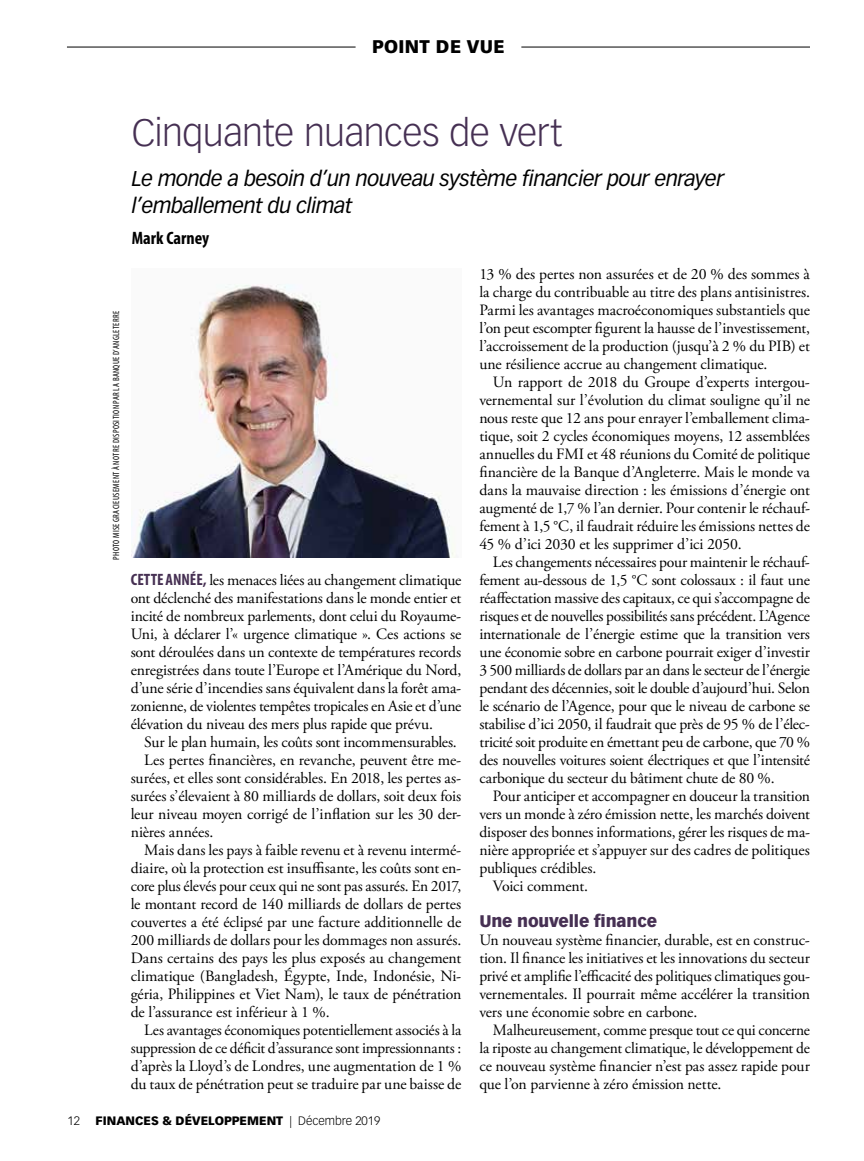
<style>
.page{position:relative;width:864px;height:1161px;background:#fff}
.page>*{position:absolute;margin:0;border:0;box-sizing:border-box;transform-origin:0 0}
.t1{font:300 37.5px "Vectora LT Std";letter-spacing:-.015em;color:#463053}
.t2{font:italic 21px/27px "Vectora LT Std";letter-spacing:-.02em;color:#000}
.t3{font:900 18px "Vectora LT Std";letter-spacing:.02em;color:#000}
.t4{font:700 condensed 18px "Myriad Pro";color:#000}
.t5{font:900 16.5px "Vectora LT Std";letter-spacing:-.01em;color:#463053}
.t6{font:15.75px/18px "Adobe Garamond Pro";letter-spacing:-.01em;color:#000;text-align:justify}
.t7{font:900 12px "Vectora LT Std";color:#000}
.t8{font:300 12px "Vectora LT Std";color:#000}
.t9{font:condensed 9px "Myriad Pro";letter-spacing:.035em;color:#000}
.s1{font-family:"Myriad Pro";font-weight:700;font-stretch:condensed;font-size:16.5px;color:#463053}
.s2{font-weight:300}
</style>
<div class="page">
<hr style="left:67px;top:47px;width:289px;height:1px;background:#000">
<hr style="left:521px;top:47px;width:289px;height:1px;background:#000">
<img style="left:132px;top:284px;width:324px;height:274px">
<p class="t3" style="left:372px;top:35px;width:134px">POINT DE VUE</p>
<p class="t9" style="left:111px;top:560px;width:250px;rotate:-90deg">PHOTO MISE GRACIEUSEMENT À NOTRE DISPOSITION PAR LA BANQUE D’ANGLETERRE</p>
<h1 class="t1" style="left:132px;top:111px;width:432px">Cinquante nuances de vert</h1>
<h2 class="t2" style="left:132px;top:166px;width:594px">Le monde a besoin d’un nouveau système financier pour enrayer l’emballement du climat</h2>
<p class="t4" style="left:132px;top:228px;width:79px">Mark Carney</p>
<p class="t6" style="left:131px;top:572px;width:332px"><span class="s1">CETTE ANNÉE,</span> les menaces liées au changement climatique ont déclenché des manifestations dans le monde entier et incité de nombreux parlements, dont celui du Royaume-Uni, à déclarer l’« urgence climatique ». Ces actions se sont déroulées dans un contexte de températures records enregistrées dans toute l’Europe et l’Amérique du Nord, d’une série d’incendies sans équivalent dans la forêt ama&shy;zonienne, de violentes tempêtes tropicales en Asie et d’une élévation du niveau des mers plus rapide que prévu.</p>
<p class="t6" style="left:144px;top:734px;width:314px">Sur le plan humain, les coûts sont incommensurables.</p>
<p class="t6" style="left:144px;top:752px;width:319px">Les pertes financières, en revanche, peuvent être me-</p>
<p class="t6" style="left:131px;top:770px;width:332px">surées, et elles sont considérables. En 2018, les pertes as-</p>
<p class="t6" style="left:131px;top:788px;width:332px">surées s’élevaient à 80 milliards de dollars, soit deux fois</p>
<p class="t6" style="left:131px;top:806px;width:332px">leur niveau moyen corrigé de l’inflation sur les 30 der-</p>
<p class="t6" style="left:131px;top:824px;width:84px">nières années.</p>
<p class="t6" style="left:144px;top:842px;width:319px">Mais dans les pays à faible revenu et à revenu intermé-</p>
<p class="t6" style="left:131px;top:860px;width:332px">diaire, où la protection est insuffisante, les coûts sont en-</p>
<p class="t6" style="left:131px;top:878px;width:332px">core plus élevés pour ceux qui ne sont pas assurés. En 2017,</p>
<p class="t6" style="left:131px;top:896px;width:332px">le montant record de 140 milliards de dollars de pertes</p>
<p class="t6" style="left:131px;top:914px;width:332px">couvertes a été éclipsé par une facture additionnelle de</p>
<p class="t6" style="left:131px;top:932px;width:332px">200 milliards de dollars pour les dommages non assurés.</p>
<p class="t6" style="left:131px;top:950px;width:332px">Dans certains des pays les plus exposés au changement</p>
<p class="t6" style="left:131px;top:968px;width:332px">climatique (Bangladesh, Égypte, Inde, Indonésie, Ni-</p>
<p class="t6" style="left:131px;top:986px;width:332px">géria, Philippines et Viet Nam), le taux de pénétration</p>
<p class="t6" style="left:131px;top:1004px;width:201px">de l’assurance est inférieur à 1 %.</p>
<p class="t6" style="left:144px;top:1022px;width:319px">Les avantages économiques potentiellement associés à la</p>
<p class="t6" style="left:131px;top:1040px;width:332px">suppression de ce déficit d’assurance sont impressionnants :</p>
<p class="t6" style="left:131px;top:1058px;width:332px">d’après la Lloyd’s de Londres, une augmentation de 1 %</p>
<p class="t6" style="left:131px;top:1076px;width:332px">du taux de pénétration peut se traduire par une baisse de</p>
<p class="t6" style="left:479px;top:266px;width:332px">13 % des pertes non assurées et de 20 % des sommes à la charge du contribuable au titre des plans antisinistres.<br>Parmi les avantages macroéconomiques substantiels que l’on peut escompter figurent la hausse de l’investissement, l’accroissement de la production (jusqu’à 2 % du PIB) et une résilience accrue au changement climatique.</p>
<p class="t6" style="left:479px;top:374px;width:332px;text-indent:14px">Un rapport de 2018 du Groupe d’experts intergou&shy;vernemental sur l’évolution du climat souligne qu’il ne nous reste que 12 ans pour enrayer l’emballement clima&shy;tique, soit 2 cycles économiques moyens, 12 assemblées annuelles du FMI et 48 réunions du Comité de politique financière de la Banque d’Angleterre. Mais le monde va dans la mauvaise direction : les émissions d’énergie ont augmenté de 1,7 % l’an dernier. Pour contenir le réchauf&shy;fement à 1,5 °C, il faudrait réduire les émissions nettes de 45 % d’ici 2030 et les supprimer d’ici 2050.</p>
<p class="t6" style="left:479px;top:554px;width:332px;text-indent:14px">Les changements nécessaires pour maintenir le réchauf&shy;fement au-dessous de 1,5 °C sont colossaux : il faut une réaffectation massive des capitaux, ce qui s’accompagne de risques et de nouvelles possibilités sans précédent. L’Agence internationale de l’énergie estime que la transition vers une économie sobre en carbone pourrait exiger d’investir 3 500 milliards de dollars par an dans le secteur de l’énergie pendant des décennies, soit le double d’aujourd’hui. Selon le scénario de l’Agence, pour que le niveau de carbone se stabilise d’ici 2050, il faudrait que près de 95 % de l’élec&shy;tricité soit produite en émettant peu de carbone, que 70 % des nouvelles voitures soient électriques et que l’intensité carbonique du secteur du bâtiment chute de 80 %.</p>
<p class="t6" style="left:493px;top:788px;width:319px">Pour anticiper et accompagner en douceur la transition</p>
<p class="t6" style="left:479px;top:806px;width:332px">vers un monde à zéro émission nette, les marchés doivent</p>
<p class="t6" style="left:479px;top:824px;width:332px">disposer des bonnes informations, gérer les risques de ma-</p>
<p class="t6" style="left:479px;top:842px;width:332px">nière appropriée et s’appuyer sur des cadres de politiques</p>
<p class="t6" style="left:479px;top:860px;width:119px">publiques crédibles.</p>
<p class="t6" style="left:493px;top:878px;width:97px">Voici comment.</p>
<p class="t5" style="left:479px;top:911px;width:179px">Une nouvelle finance</p>
<p class="t6" style="left:479px;top:932px;width:332px">Un nouveau système financier, durable, est en construc&shy;tion. Il finance les initiatives et les innovations du secteur privé et amplifie l’efficacité des politiques climatiques gou&shy;vernementales. Il pourrait même accélérer la transition vers une économie sobre en carbone.</p>
<p class="t6" style="left:479px;top:1022px;width:332px;text-indent:14px">Malheureusement, comme presque tout ce qui concerne la riposte au changement climatique, le développement de ce nouveau système financier n’est pas assez rapide pour que l’on parvienne à zéro émission nette.</p>
<p class="t8" style="left:68px;top:1114px;width:14px">12</p>
<p class="t7" style="left:96px;top:1113px;width:286px">FINANCES &amp; DÉVELOPPEMENT <span class="s2">| Décembre 2019</span></p>
</div>
